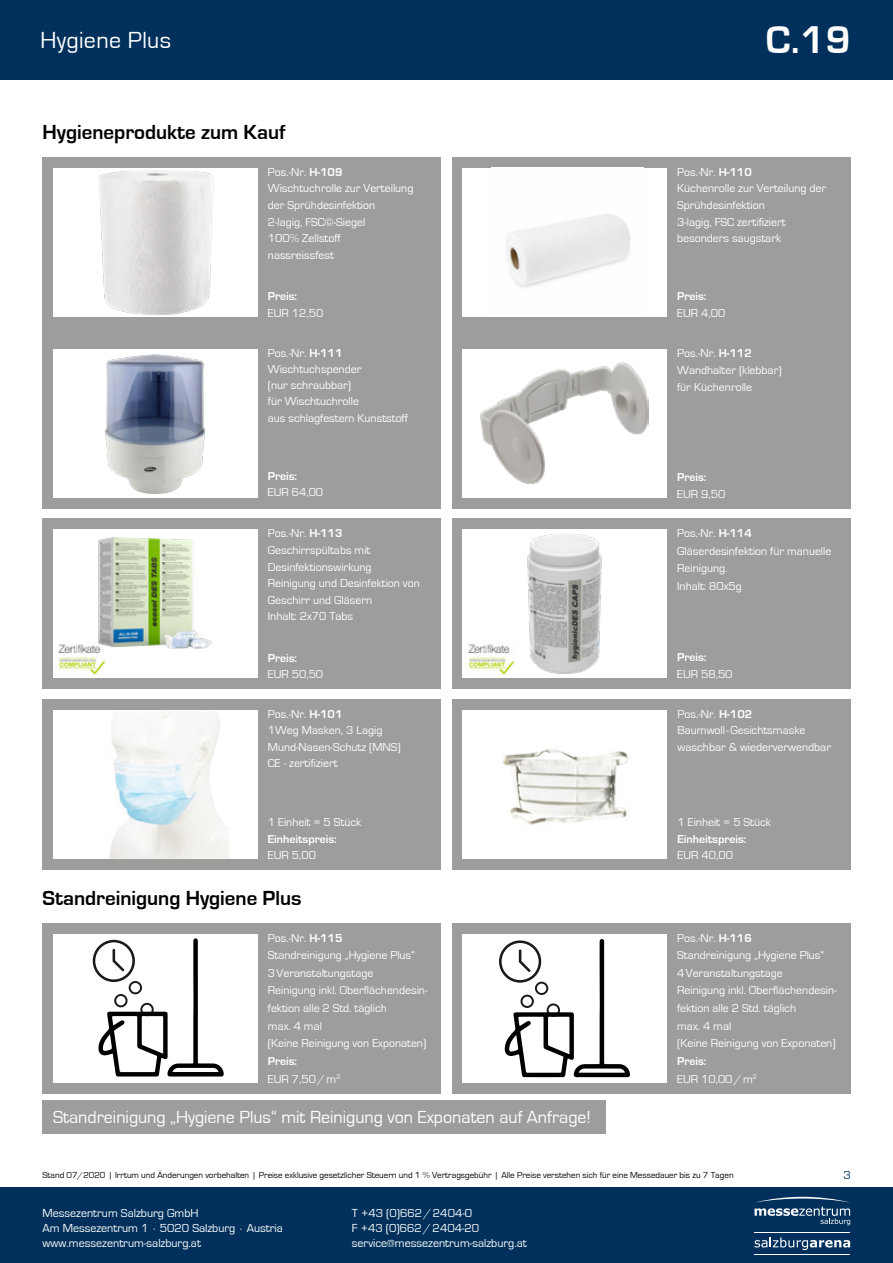
<style>
.page{position:relative;width:893px;height:1263px;background:#fff}
.page>*{position:absolute;margin:0;border:0;box-sizing:border-box;transform-origin:0 0}
.t1{font:700 39.9px "Eurostile";color:#fff}
.t2{font:24px "Eurostile";letter-spacing:.015em;color:#fff}
.t3{font:700 21px "Eurostile";color:#000}
.t4{font:18px "Eurostile";color:#fff}
.t5{font:12px/15px "Eurostile";color:#fff}
.t6{font:12px "Eurostile";color:#00305b}
.t7{font:11.85px/17.5px "Eurostile";color:#fff}
.t8{font:700 11.85px "Eurostile";color:#fff}
.t9{font:9px "Eurostile";color:#000}
.s1{font-weight:700}
</style>
<div class="page">
<div style="left:0;top:0;width:893px;height:79px;background:#00305b"></div>
<div style="left:0;top:1187px;width:893px;height:76px;background:#00305b"></div>
<hr style="left:755px;top:1232px;width:95px;height:1px;background:#fff">
<hr style="left:755px;top:1254px;width:95px;height:1px;background:#fff">
<svg style="left:755px;top:1237px;width:95px;height:13px"></svg>
<svg style="left:754px;top:1197px;width:96px;height:28px"></svg>
<div style="left:43px;top:306px;width:398px;height:38px;background:#9d9d9c"></div>
<div style="left:452px;top:306px;width:398px;height:38px;background:#9d9d9c"></div>
<div style="left:43px;top:157px;width:398px;height:170px;background:#9d9d9c"></div>
<div style="left:53px;top:168px;width:204px;height:149px;background:#fff"></div>
<img style="left:98px;top:171px;width:114px;height:144px">
<div style="left:43px;top:519px;width:398px;height:170px;background:#9d9d9c"></div>
<div style="left:53px;top:529px;width:204px;height:149px;background:#fff"></div>
<img style="left:98px;top:538px;width:114px;height:110px">
<div style="left:43px;top:923px;width:398px;height:170px;background:#9d9d9c"></div>
<div style="left:53px;top:934px;width:204px;height:148px;background:#fff"></div>
<svg style="left:93px;top:938px;width:131px;height:138px"></svg>
<div style="left:43px;top:338px;width:398px;height:170px;background:#9d9d9c"></div>
<div style="left:53px;top:349px;width:204px;height:148px;background:#fff"></div>
<img style="left:104px;top:355px;width:101px;height:139px">
<div style="left:452px;top:519px;width:398px;height:170px;background:#9d9d9c"></div>
<div style="left:462px;top:529px;width:204px;height:149px;background:#fff"></div>
<img style="left:527px;top:534px;width:75px;height:140px">
<div style="left:452px;top:923px;width:398px;height:170px;background:#9d9d9c"></div>
<div style="left:462px;top:934px;width:204px;height:148px;background:#fff"></div>
<svg style="left:499px;top:939px;width:131px;height:138px"></svg>
<div style="left:452px;top:338px;width:398px;height:170px;background:#9d9d9c"></div>
<div style="left:462px;top:349px;width:204px;height:148px;background:#fff"></div>
<img style="left:480px;top:362px;width:168px;height:122px">
<div style="left:452px;top:157px;width:398px;height:170px;background:#9d9d9c"></div>
<div style="left:462px;top:168px;width:204px;height:149px;background:#fff"></div>
<img style="left:506px;top:214px;width:125px;height:74px">
<img style="left:55px;top:640px;width:56px;height:35px">
<img style="left:465px;top:644px;width:50px;height:31px">
<div style="left:43px;top:1101px;width:563px;height:33px;background:#9d9d9c"></div>
<div style="left:43px;top:699px;width:398px;height:170px;background:#9d9d9c"></div>
<div style="left:53px;top:710px;width:204px;height:149px;background:#fff"></div>
<img style="left:109px;top:713px;width:121px;height:146px">
<div style="left:452px;top:699px;width:399px;height:170px;background:#9d9d9c"></div>
<div style="left:463px;top:710px;width:204px;height:149px;background:#fff"></div>
<img style="left:502px;top:749px;width:127px;height:76px">
<h2 class="t2" style="left:40px;top:27px;width:132px">Hygiene Plus</h2>
<h3 class="t3" style="left:43px;top:121px;width:245px">Hygieneprodukte zum Kauf</h3>
<p class="t7" style="left:268px;top:164px;width:147px;line-height:16.6px">Pos.-Nr. <span class="s1">H-109<br></span>Wischtuchrolle zur Verteilung der Sprühdesinfektion<br>2-lagig, FSC©-Siegel<br>100% Zellstoff<br>nassreissfest</p>
<p class="t8" style="left:268px;top:290px;width:31px">Preis:</p>
<p class="t7" style="left:268px;top:304px;width:57px">EUR 12,50</p>
<p class="t7" style="left:268px;top:345px;width:142px;line-height:16.4px">Pos.-Nr. <span class="s1">H-111<br></span>Wischtuchspender<br>(nur schraubbar)<br>für Wischtuchrolle<br>aus schlagfestem Kunststoff</p>
<p class="t8" style="left:268px;top:470px;width:31px">Preis:</p>
<p class="t7" style="left:268px;top:484px;width:57px">EUR 64,00</p>
<p class="t7" style="left:268px;top:525px;width:153px;line-height:16.6px">Pos.-Nr. <span class="s1">H-113<br></span>Geschirrspültabs mit<br>Desinfektionswirkung<br>Reinigung und Desinfektion von<br>Geschirr und Gläsern<br>Inhalt: 2x70 Tabs</p>
<p class="t8" style="left:268px;top:651px;width:31px">Preis:</p>
<p class="t7" style="left:268px;top:666px;width:57px">EUR 50,50</p>
<p class="t7" style="left:268px;top:706px;width:134px;line-height:16.4px">Pos.-Nr. <span class="s1">H-101<br></span>1Weg Masken, 3 Lagig<br>Mund-Nasen-Schutz (MNS)<br>CE - zertifiziert</p>
<p class="t7" style="left:268px;top:814px;width:95px">1 Einheit = 5 Stück</p>
<p class="t8" style="left:268px;top:832px;width:70px">Einheitspreis:</p>
<p class="t7" style="left:268px;top:846px;width:50px">EUR 5,00</p>
<h3 class="t3" style="left:43px;top:887px;width:261px">Standreinigung Hygiene Plus</h3>
<p class="t7" style="left:268px;top:929px;width:161px">Pos.-Nr. <span class="s1">H-115<br></span>Standreinigung „Hygiene Plus“<br>3Veranstaltungstage<br>Reinigung inkl. Oberflächendesin&shy;fektion alle 2 Std. täglich<br>max. 4 mal<br>(Keine Reinigung von Exponaten)</p>
<p class="t7" style="left:268px;top:1052px;width:74px"><span class="s1">Preis:<br></span>EUR 7,50/m<sup>2</sup></p>
<h3 class="t4" style="left:53px;top:1108px;width:539px">Standreinigung „Hygiene Plus“ mit Reinigung von Exponaten auf Anfrage!</h3>
<h1 class="t1" style="left:766px;top:18px;width:86px">C.19</h1>
<p class="t7" style="left:677px;top:164px;width:150px;line-height:16.6px">Pos.-Nr. <span class="s1">H-110<br></span>Küchenrolle zur Verteilung der<br>Sprühdesinfektion<br>3-lagig, FSC zertifiziert besonders saugstark</p>
<p class="t8" style="left:677px;top:290px;width:31px">Preis:</p>
<p class="t7" style="left:677px;top:304px;width:50px">EUR 4,00</p>
<p class="t7" style="left:677px;top:344px;width:106px;line-height:17px">Pos.-Nr. <span class="s1">H-112<br></span>Wandhalter (klebbar) für Küchenrolle</p>
<p class="t8" style="left:677px;top:470px;width:31px">Preis:</p>
<p class="t7" style="left:677px;top:485px;width:50px">EUR 9,50</p>
<p class="t7" style="left:677px;top:525px;width:156px">Pos.-Nr. <span class="s1">H-114<br></span>Gläserdesinfektion für manuelle<br>Reinigung.<br>Inhalt: 80x5g</p>
<p class="t8" style="left:677px;top:650px;width:31px">Preis:</p>
<p class="t7" style="left:677px;top:666px;width:57px">EUR 58,50</p>
<p class="t7" style="left:678px;top:706px;width:155px;line-height:16.4px">Pos.-Nr. <span class="s1">H-102<br></span>Baumwoll -Gesichtsmaske waschbar &amp; wiederverwendbar</p>
<p class="t7" style="left:678px;top:814px;width:95px">1 Einheit = 5 Stück</p>
<p class="t8" style="left:678px;top:832px;width:70px">Einheitspreis:</p>
<p class="t7" style="left:678px;top:846px;width:57px">EUR 40,00</p>
<p class="t7" style="left:677px;top:929px;width:161px">Pos.-Nr. <span class="s1">H-116<br></span>Standreinigung „Hygiene Plus“<br>4Veranstaltungstage<br>Reinigung inkl. Oberflächendesin&shy;fektion alle 2 Std. täglich<br>max. 4 mal<br>(Keine Reinigung von Exponaten)</p>
<p class="t7" style="left:677px;top:1052px;width:81px"><span class="s1">Preis:<br></span>EUR 10,00/m<sup>2</sup></p>
<p class="t9" style="left:43px;top:1170px;width:693px">Stand 07/2020 | Irrtum und Änderungen vorbehalten | Preise exklusive gesetzlicher Steuern und 1 % Vertragsgebühr | Alle Preise verstehen sich für eine Messedauer bis zu 7 Tagen</p>
<p class="t5" style="left:42px;top:1206px;width:242px">Messezentrum Salzburg GmbH<br>Am Messezentrum 1 ∙ 5020 Salzburg ∙ Austria www.messezentrum-salzburg.at</p>
<p class="t5" style="left:352px;top:1206px;width:176px">T +43 (0)662/2404-0<br>F +43 (0)662/2404-20 service@messezentrum-salzburg.at</p>
<p class="t6" style="left:843px;top:1168px;width:9px">3</p>
</div>
